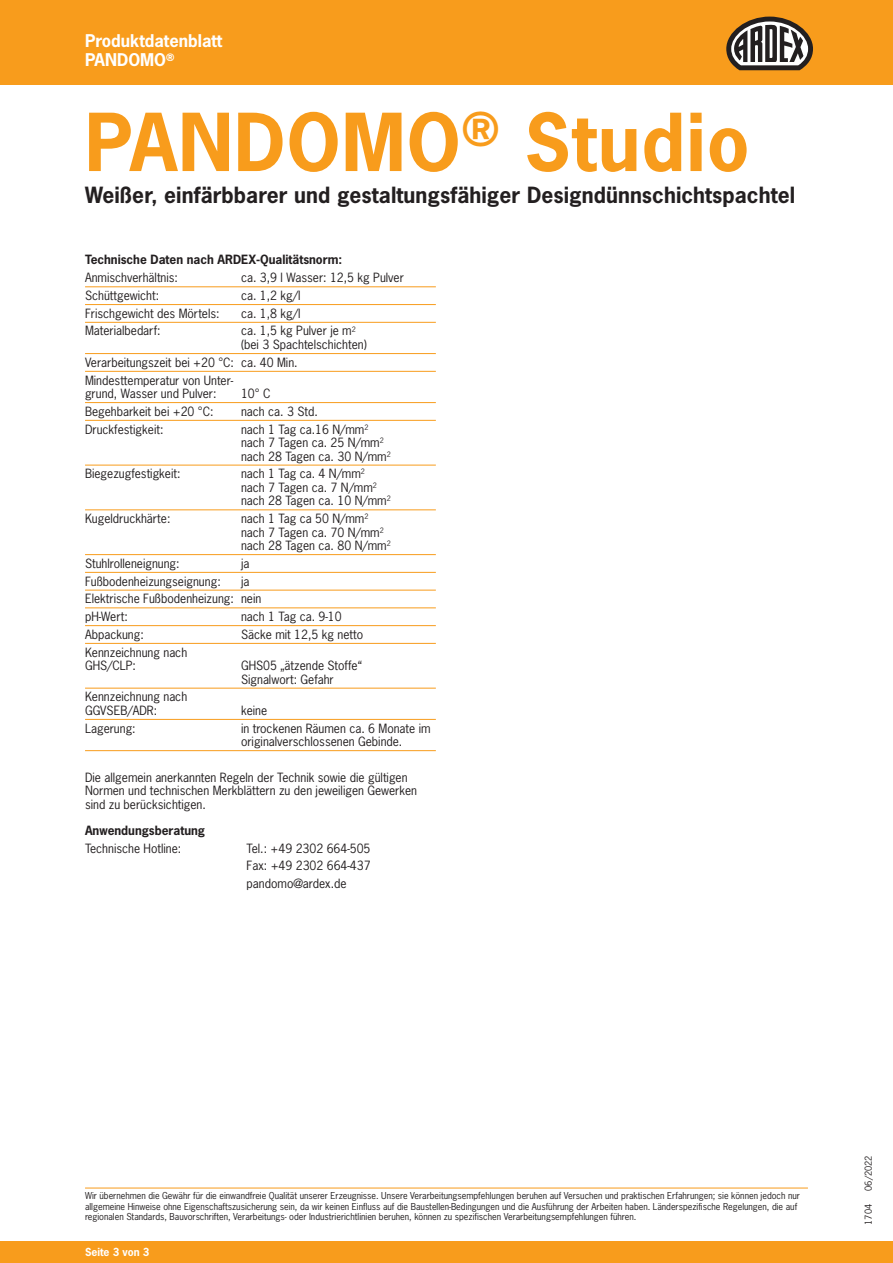
<style>
.page{position:relative;width:893px;height:1263px;background:#fff}
.page>*{position:absolute;margin:0;border:0;box-sizing:border-box;transform-origin:0 0}
.t1{font:700 75px "News Gothic Std";letter-spacing:.015em;color:#f89c1c}
.t2{font:700 21px "News Gothic Std";letter-spacing:.005em;color:#231f20}
.t3{font:700 16.5px/19.5px "News Gothic Std";color:#fff}
.t4{font:12px/13.5px "News Gothic Std";color:#231f20}
.t5{font:700 12px "News Gothic Std";color:#231f20}
.t6{font:700 10.5px "News Gothic Std";color:#fff}
.t7{font:9px/10.5px "News Gothic Std";color:#231f20}
</style>
<div class="page">
<div style="left:0;top:0;width:893px;height:85px;background:#f89c1c"></div>
<div style="left:0;top:1242px;width:893px;height:21px;background:#f89c1c"></div>
<hr style="left:85px;top:1188px;width:723px;height:1px;background:#f89c1c">
<hr style="left:85px;top:286px;width:351px;height:1px;background:#f89c1c">
<hr style="left:85px;top:304px;width:351px;height:1px;background:#f89c1c">
<hr style="left:85px;top:322px;width:351px;height:1px;background:#f89c1c">
<hr style="left:85px;top:353px;width:351px;height:1px;background:#f89c1c">
<hr style="left:85px;top:371px;width:351px;height:1px;background:#f89c1c">
<hr style="left:85px;top:402px;width:351px;height:1px;background:#f89c1c">
<hr style="left:85px;top:420px;width:351px;height:1px;background:#f89c1c">
<hr style="left:85px;top:465px;width:351px;height:1px;background:#f89c1c">
<hr style="left:85px;top:509px;width:351px;height:1px;background:#f89c1c">
<hr style="left:85px;top:554px;width:351px;height:1px;background:#f89c1c">
<hr style="left:85px;top:572px;width:351px;height:1px;background:#f89c1c">
<hr style="left:85px;top:590px;width:351px;height:1px;background:#f89c1c">
<hr style="left:85px;top:607px;width:351px;height:1px;background:#f89c1c">
<hr style="left:85px;top:625px;width:351px;height:1px;background:#f89c1c">
<hr style="left:85px;top:643px;width:351px;height:1px;background:#f89c1c">
<hr style="left:85px;top:688px;width:351px;height:1px;background:#f89c1c">
<hr style="left:85px;top:719px;width:351px;height:1px;background:#f89c1c">
<hr style="left:85px;top:750px;width:351px;height:1px;background:#f89c1c">
<svg style="left:726px;top:17px;width:87px;height:53px"></svg>
<h3 class="t3" style="left:85px;top:31px;width:139px">Produktdatenblatt<br>PANDOMO<sup>®</sup></h3>
<h1 class="t1" style="left:85px;top:93px;width:666px">PANDOMO<sup>®</sup> Studio</h1>
<h2 class="t2" style="left:85px;top:182px;width:712px">Weißer, einfärbbarer und gestaltungsfähiger Designdünnschichtspachtel</h2>
<p class="t5" style="left:85px;top:252px;width:259px">Technische Daten nach ARDEX-Qualitätsnorm:</p>
<p class="t4" style="left:85px;top:271px;width:95px">Anmischverhältnis:</p>
<p class="t4" style="left:241px;top:271px;width:164px">ca. 3,9 l Wasser: 12,5 kg Pulver</p>
<p class="t4" style="left:85px;top:289px;width:76px">Schüttgewicht:</p>
<p class="t4" style="left:241px;top:289px;width:61px">ca. 1,2 kg/l</p>
<p class="t4" style="left:85px;top:306px;width:136px">Frischgewicht des Mörtels:</p>
<p class="t4" style="left:241px;top:306px;width:61px">ca. 1,8 kg/l</p>
<p class="t4" style="left:85px;top:324px;width:77px">Materialbedarf:</p>
<p class="t4" style="left:241px;top:324px;width:127px">ca. 1,5 kg Pulver je m<sup>2 </sup>(bei 3 Spachtelschichten)</p>
<p class="t4" style="left:85px;top:353px;width:214px;line-height:17.7px">Verarbeitungszeit bei +20 °C: ca. 40 Min.<br>Mindesttemperatur von Unter-</p>
<p class="t4" style="left:85px;top:387px;width:133px">grund, Wasser und Pulver:</p>
<p class="t4" style="left:241px;top:387px;width:31px">10° C</p>
<p class="t4" style="left:85px;top:404px;width:130px">Begehbarkeit bei +20 °C:</p>
<p class="t4" style="left:241px;top:404px;width:78px">nach ca. 3 Std.</p>
<p class="t4" style="left:85px;top:422px;width:80px">Druckfestigkeit:</p>
<p class="t4" style="left:241px;top:422px;width:151px">nach 1 Tag ca.16 N/mm<sup>2 </sup>nach 7 Tagen ca. 25 N/mm<sup>2 </sup>nach 28 Tagen ca. 30 N/mm<sup>2</sup></p>
<p class="t4" style="left:85px;top:467px;width:97px">Biegezugfestigkeit:</p>
<p class="t4" style="left:241px;top:467px;width:151px">nach 1 Tag ca. 4 N/mm<sup>2 </sup>nach 7 Tagen ca. 7 N/mm<sup>2 </sup>nach 28 Tagen ca. 10 N/mm<sup>2</sup></p>
<p class="t4" style="left:85px;top:512px;width:87px">Kugeldruckhärte:</p>
<p class="t4" style="left:241px;top:512px;width:151px">nach 1 Tag ca 50 N/mm<sup>2 </sup>nach 7 Tagen ca. 70 N/mm<sup>2 </sup>nach 28 Tagen ca. 80 N/mm<sup>2</sup></p>
<p class="t4" style="left:85px;top:556px;width:96px">Stuhlrolleneignung:</p>
<p class="t4" style="left:241px;top:556px;width:10px">ja</p>
<p class="t4" style="left:85px;top:574px;width:137px">Fußbodenheizungseignung:</p>
<p class="t4" style="left:85px;top:572px;width:178px;line-height:17.7px;text-indent:156px">ja<br>Elektrische Fußbodenheizung: nein pH-Wert:</p>
<p class="t4" style="left:241px;top:610px;width:102px">nach 1 Tag ca. 9-10</p>
<p class="t4" style="left:85px;top:627px;width:60px">Abpackung:</p>
<p class="t4" style="left:241px;top:627px;width:124px">Säcke mit 12,5 kg netto</p>
<p class="t4" style="left:85px;top:645px;width:104px">Kennzeichnung nach<br>GHS/CLP:</p>
<p class="t4" style="left:241px;top:659px;width:122px">GHS05 „ätzende Stoffe“<br>Signalwort: Gefahr</p>
<p class="t4" style="left:85px;top:690px;width:104px">Kennzeichnung nach<br>GGVSEB/ADR:</p>
<p class="t4" style="left:241px;top:703px;width:28px">keine</p>
<p class="t4" style="left:85px;top:721px;width:52px">Lagerung:</p>
<p class="t4" style="left:241px;top:721px;width:191px">in trockenen Räumen ca. 6 Monate im originalverschlossenen Gebinde.</p>
<p class="t4" style="left:85px;top:770px;width:334px">Die allgemein anerkannten Regeln der Technik sowie die gültigen<br>Normen und technischen Merkblättern zu den jeweiligen Gewerken sind zu berücksichtigen.</p>
<p class="t5" style="left:85px;top:822px;width:122px">Anwendungsberatung</p>
<p class="t4" style="left:85px;top:841px;width:98px">Technische Hotline:</p>
<p class="t4" style="left:247px;top:839px;width:125px;line-height:17.7px;text-align:justify">Tel.: +49 2302 664-505<br>Fax: +49 2302 664-437 pandomo@ardex.de</p>
<p class="t7" style="left:85px;top:1191px;width:716px">Wir übernehmen die Gewähr für die einwandfreie Qualität unserer Erzeugnisse. Unsere Verarbeitungsempfehlungen beruhen auf Versuchen und praktischen Erfahrungen; sie können jedoch nur allgemeine Hinweise ohne Eigenschaftszusicherung sein, da wir keinen Einfluss auf die Baustellen-Bedingungen und die Ausführung der Arbeiten haben. Länderspezifische Regelungen, die auf regionalen Standards, Bauvorschriften, Verarbeitungs- oder Industrierichtlinien beruhen, können zu spezifischen Verarbeitungsempfehlungen führen.</p>
<p class="t6" style="left:85px;top:1245px;width:66px">Seite 3 von 3</p>
<p class="t7" style="left:863px;top:1191px;width:37px;rotate:-90deg">06/2022</p>
<p class="t7" style="left:863px;top:1225px;width:22px;rotate:-90deg">1704</p>
</div>
